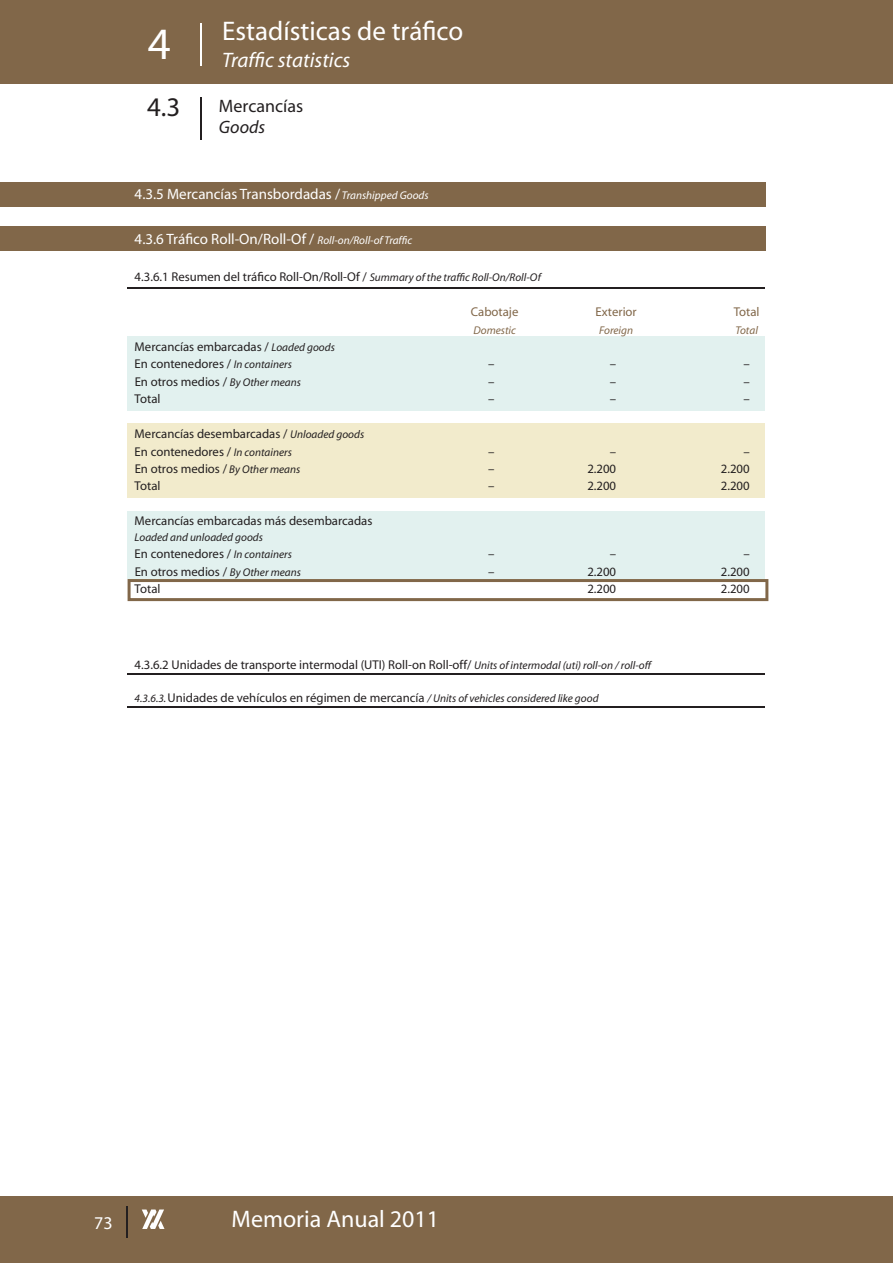
<style>
.page{position:relative;width:893px;height:1263px;background:#fff}
.page>*{position:absolute;margin:0;border:0;box-sizing:border-box;transform-origin:0 0}
.t1{font:27px "Myriad";color:#fff}
.t2{font:27px "Myriad";color:#231f20}
.t3{font:24px "Myriad";color:#fff}
.t4{font:italic 21px "Myriad";color:#fff}
.t5{font:18px "Myriad";color:#231f20}
.t6{font:italic 18px "Myriad";color:#231f20}
.t7{font:18px "Myriad";color:#fff}
.t8{font:15px "Myriad";color:#fff}
.t9{font:12.75px/17.4px "Myriad";color:#231f20}
.t10{font:12.75px "Myriad";color:#816749}
.t11{font:italic 11.25px "Myriad";color:#231f20}
.t12{font:italic 11.25px "Myriad";color:#816749}
.s1{font-style:italic;font-size:11.25px}
.s2{font-style:normal;font-size:12.75px}
</style>
<div class="page">
<div style="left:128px;top:336px;width:637px;height:74px;background:#e2f1ef"></div>
<div style="left:128px;top:423px;width:637px;height:74px;background:#f2ebcc"></div>
<div style="left:128px;top:511px;width:637px;height:68px;background:#e2f1ef"></div>
<div style="left:0;top:1197px;width:893px;height:66px;background:#816749"></div>
<hr style="left:126px;top:1206px;width:2px;height:32px;background:#231f20">
<div style="left:0;top:0;width:893px;height:84px;background:#816749"></div>
<hr style="left:200px;top:23px;width:2px;height:43px;background:#fff">
<hr style="left:200px;top:97px;width:2px;height:42px;background:#231f20">
<svg style="left:142px;top:1209px;width:23px;height:20px"></svg>
<div style="left:0;top:182px;width:765px;height:24px;background:#816749"></div>
<div style="left:0;top:227px;width:765px;height:24px;background:#816749"></div>
<hr style="left:128px;top:287px;width:637px;height:2px;background:#231f20">
<hr style="left:128px;top:673px;width:637px;height:1px;background:#231f20">
<hr style="left:128px;top:706px;width:637px;height:2px;background:#231f20">
<svg style="left:128px;top:579px;width:640px;height:22px"></svg>
<h1 class="t1" style="left:222px;top:18px;width:243px">Estadísticas de tráfico</h1>
<h3 class="t4" style="left:148px;top:49px;width:204px"><sup>4</sup> Traffic statistics</h3>
<h1 class="t2" style="left:147px;top:94px;width:35px">4.3</h1>
<h3 class="t5" style="left:219px;top:97px;width:86px">Mercancías</h3>
<h3 class="t6" style="left:219px;top:118px;width:48px">Goods</h3>
<p class="t8" style="left:135px;top:187px;width:296px">4.3.5 Mercancías Transbordadas / <span class="s1">Transhipped Goods</span></p>
<p class="t8" style="left:135px;top:231px;width:279px">4.3.6 Tráfico Roll-On/Roll-Of / <span class="s1">Roll-on/Roll-of Traffic</span></p>
<p class="t9" style="left:135px;top:269px;width:408px">4.3.6.1 Resumen del tráfico Roll-On/Roll-Of / <span class="s1">Summary of the traffic Roll-On/Roll-Of</span></p>
<p class="t10" style="left:471px;top:305px;width:49px">Cabotaje</p>
<p class="t10" style="left:596px;top:305px;width:43px">Exterior</p>
<p class="t10" style="left:734px;top:305px;width:27px">Total</p>
<p class="t12" style="left:473px;top:324px;width:44px">Domestic</p>
<p class="t12" style="left:599px;top:324px;width:35px">Foreign</p>
<p class="t12" style="left:735px;top:324px;width:24px">Total</p>
<p class="t9" style="left:135px;top:339px;width:202px">Mercancías embarcadas / <span class="s1">Loaded goods<br></span>En contenedores / <span class="s1">In containers</span></p>
<p class="t9" style="left:488px;top:356px;width:8px">–</p>
<p class="t9" style="left:610px;top:356px;width:8px">–</p>
<p class="t9" style="left:743px;top:356px;width:8px">–</p>
<p class="t9" style="left:135px;top:373px;width:168px">En otros medios / <span class="s1">By Other means</span></p>
<p class="t9" style="left:488px;top:373px;width:8px">–</p>
<p class="t9" style="left:610px;top:373px;width:8px">–</p>
<p class="t9" style="left:743px;top:373px;width:8px">–</p>
<p class="t9" style="left:135px;top:391px;width:27px">Total</p>
<p class="t9" style="left:488px;top:391px;width:8px">–</p>
<p class="t9" style="left:610px;top:391px;width:8px">–</p>
<p class="t9" style="left:743px;top:391px;width:8px">–</p>
<p class="t9" style="left:135px;top:426px;width:231px">Mercancías desembarcadas / <span class="s1">Unloaded goods<br></span>En contenedores / <span class="s1">In containers</span></p>
<p class="t9" style="left:488px;top:443px;width:8px">–</p>
<p class="t9" style="left:610px;top:443px;width:8px">–</p>
<p class="t9" style="left:743px;top:443px;width:8px">–</p>
<p class="t9" style="left:135px;top:460px;width:167px">En otros medios / <span class="s1">By Other means</span></p>
<p class="t9" style="left:488px;top:460px;width:8px">–</p>
<p class="t9" style="left:587px;top:460px;width:30px">2.200</p>
<p class="t9" style="left:721px;top:460px;width:30px">2.200</p>
<p class="t9" style="left:135px;top:478px;width:27px">Total</p>
<p class="t9" style="left:488px;top:478px;width:8px">–</p>
<p class="t9" style="left:587px;top:478px;width:30px">2.200</p>
<p class="t9" style="left:721px;top:478px;width:30px">2.200</p>
<p class="t9" style="left:135px;top:513px;width:239px">Mercancías embarcadas más desembarcadas</p>
<p class="t11" style="left:135px;top:531px;width:130px">Loaded and unloaded goods</p>
<p class="t9" style="left:135px;top:546px;width:159px">En contenedores / <span class="s1">In containers</span></p>
<p class="t9" style="left:488px;top:546px;width:8px">–</p>
<p class="t9" style="left:610px;top:546px;width:8px">–</p>
<p class="t9" style="left:743px;top:546px;width:8px">–</p>
<p class="t9" style="left:135px;top:563px;width:168px">En otros medios / <span class="s1">By Other means</span></p>
<p class="t9" style="left:488px;top:563px;width:8px">–</p>
<p class="t9" style="left:587px;top:563px;width:30px">2.200</p>
<p class="t9" style="left:721px;top:563px;width:30px">2.200</p>
<p class="t9" style="left:135px;top:581px;width:27px">Total</p>
<p class="t9" style="left:587px;top:581px;width:30px">2.200</p>
<p class="t9" style="left:721px;top:581px;width:30px">2.200</p>
<p class="t9" style="left:135px;top:656px;width:518px">4.3.6.2 Unidades de transporte intermodal (UTI) Roll-on Roll-off/ <span class="s1">Units of intermodal (uti) roll-on / roll-off</span></p>
<p class="t11" style="left:135px;top:692px;width:465px">4.3.6.3. <span class="s2">Unidades de vehículos en régimen de mercancía</span> / Units of vehicles considered like good</p>
<h3 class="t7" style="left:94px;top:1214px;width:20px">73</h3>
<h2 class="t3" style="left:232px;top:1207px;width:209px">Memoria Anual 2011</h2>
</div>
